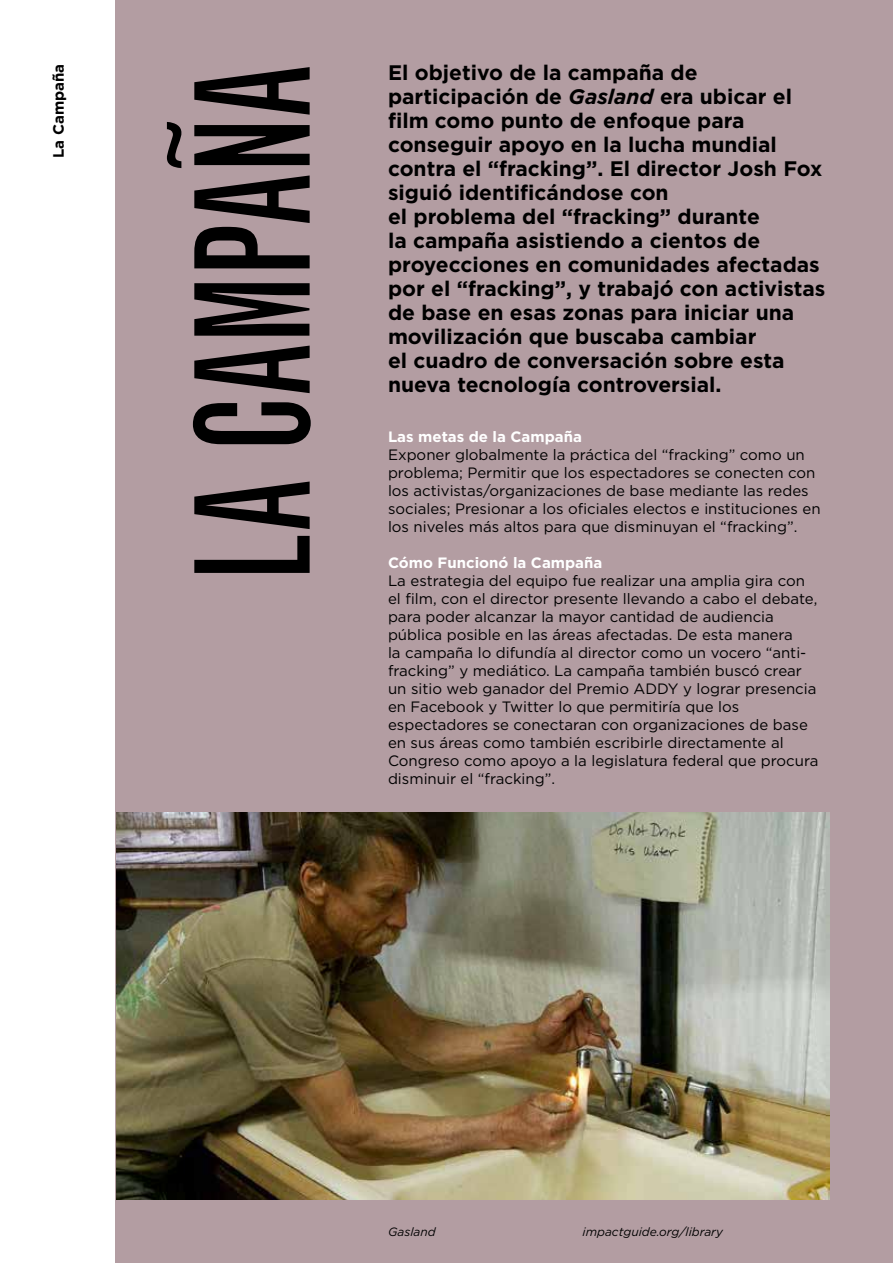
<style>
.page{position:relative;width:893px;height:1263px;background:#fff}
.page>*{position:absolute;margin:0;border:0;box-sizing:border-box;transform-origin:0 0}
.t1{font:extra-condensed 157.5px "Grotesque";color:#000}
.t2{font:700 21px/24px "Gotham";color:#000}
.t3{font:15px/18px "Gotham";color:#000}
.t4{font:700 15px "Gotham";color:#fff}
.t5{font:700 15px "Gotham";color:#000}
.t6{font:italic 12px "Gotham";color:#000}
.s1{font-style:italic}
</style>
<div class="page">
<div style="left:116px;top:0;width:777px;height:1263px;background:#b39da2"></div>
<img style="left:117px;top:813px;width:712px;height:386px">
<p class="t5" style="left:50px;top:158px;width:96px;rotate:-90deg">La Campaña</p>
<h1 class="t1" style="left:160px;top:582px;width:519px;rotate:-90deg">LA CAMPAÑA</h1>
<p class="t2" style="left:388px;top:61px;width:439px">El objetivo de la campaña de participación de <span class="s1">Gasland</span> era ubicar el film como punto de enfoque para conseguir apoyo en la lucha mundial contra el “fracking”. El director Josh Fox siguió identificándose con<br>el problema del “fracking” durante<br>la campaña asistiendo a cientos de proyecciones en comunidades afectadas por el “fracking”, y trabajó con activistas de base en esas zonas para iniciar una movilización que buscaba cambiar<br>el cuadro de conversación sobre esta nueva tecnología controversial.</p>
<p class="t4" style="left:388px;top:427px;width:195px">Las metas de la Campaña</p>
<p class="t3" style="left:388px;top:445px;width:434px">Exponer globalmente la práctica del “fracking” como un problema; Permitir que los espectadores se conecten con los activistas/organizaciones de base mediante las redes sociales; Presionar a los oficiales electos e instituciones en los niveles más altos para que disminuyan el “fracking”.</p>
<p class="t4" style="left:388px;top:553px;width:216px">Cómo Funcionó la Campaña</p>
<p class="t3" style="left:388px;top:571px;width:432px">La estrategia del equipo fue realizar una amplia gira con el film, con el director presente llevando a cabo el debate, para poder alcanzar la mayor cantidad de audiencia pública posible en las áreas afectadas. De esta manera<br>la campaña lo difundía al director como un vocero “anti&shy;fracking” y mediático. La campaña también buscó crear un sitio web ganador del Premio ADDY y lograr presencia en Facebook y Twitter lo que permitiría que los espectadores se conectaran con organizaciones de base en sus áreas como también escribirle directamente al Congreso como apoyo a la legislatura federal que procura disminuir el “fracking”.</p>
<p class="t6" style="left:388px;top:1224px;width:49px">Gasland</p>
<p class="t6" style="left:583px;top:1224px;width:142px">impactguide.org/library</p>
</div>
